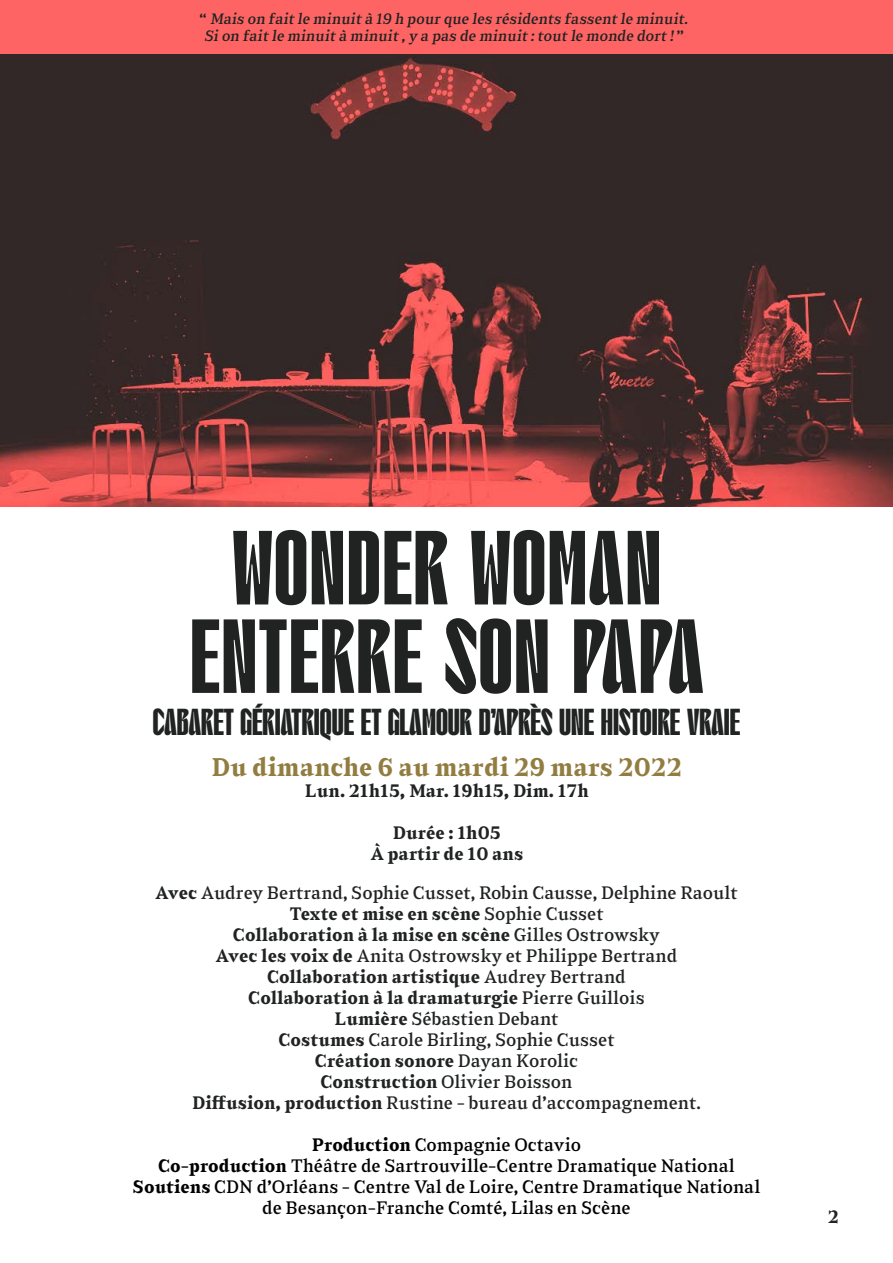
<style>
.page{position:relative;width:893px;height:1263px;background:#fff}
.page>*{position:absolute;margin:0;border:0;box-sizing:border-box;transform-origin:0 0}
.t1{font:105px/88.5px "T1 Korium 2 Kg";letter-spacing:.02em;color:#202322;text-align:center}
.t2{font:37.5px "T1 Korium 2 Kg";color:#202322}
.t3{font:700 25.5px "Sabre";color:#927d41}
.t4{font:18px/21px "Sabre";color:#202322;text-align:center}
.t5{font:18px/21px "Sabre";color:#000;text-align:center}
.t6{font:700 18px/21px "Sabre";color:#202322;text-align:center}
.t7{font:15px/16.5px "Sabre";color:#202322}
.s1{font-weight:700}
</style>
<div class="page">
<div style="left:0;top:0;width:893px;height:53px;background:#ff6464"></div>
<img style="left:0;top:54px;width:893px;height:453px">
<p class="t7" style="left:200px;top:11px;width:492px">“ Mais on fait le minuit à 19 h pour que les résidents fassent le minuit.<br>Si on fait le minuit à minuit ,y a pas de minuit :tout le monde dort !”</p>
<h1 class="t1" style="left:190px;top:523px;width:515px">WONDER WOMAN<br>ENTERRE SON PAPA</h1>
<h2 class="t2" style="left:153px;top:703px;width:588px">CABARET GÉRIATRIQUE ET GLAMOUR D’APRÈS UNE HISTOIRE VRAIE</h2>
<h3 class="t3" style="left:212px;top:751px;width:472px">Du dimanche 6 au mardi 29 mars 2022</h3>
<p class="t6" style="left:305px;top:780px;width:285px">Lun. 21h15, Mar. 19h15, Dim. 17h</p>
<p class="t6" style="left:370px;top:822px;width:154px">Durée : 1h05<br>à partir de 10 ans</p>
<p class="t4" style="left:155px;top:882px;width:584px"><span class="s1">Avec</span> Audrey Bertrand, Sophie Cusset, Robin Causse, Delphine Raoult <span class="s1">Texte et mise en scène</span> Sophie Cusset<br><span class="s1">Collaboration à la mise en scène</span> Gilles Ostrowsky<br><span class="s1">Avec les voix de</span> Anita Ostrowsky et Philippe Bertrand <span class="s1">Collaboration artistique</span> Audrey Bertrand<br><span class="s1">Collaboration à la dramaturgie</span> Pierre Guillois<br><span class="s1">Lumière</span> Sébastien Debant<br><span class="s1">Costumes</span> Carole Birling, Sophie Cusset<br><span class="s1">Création sonore</span> Dayan Korolic<br><span class="s1">Construction</span> Olivier Boisson<br><span class="s1">Diffusion, production</span> Rustine - bureau d’accompagnement.</p>
<p class="t5" style="left:133px;top:1134px;width:629px"><span class="s1">Production</span> Compagnie Octavio<br><span class="s1">Co-production</span> Théâtre de Sartrouville-Centre Dramatique National <span class="s1">Soutiens</span> CDN d’Orléans - Centre Val de Loire, Centre Dramatique National de Besançon-Franche Comté, Lilas en Scène</p>
<p class="t6" style="left:828px;top:1207px;width:13px">2</p>
</div>
